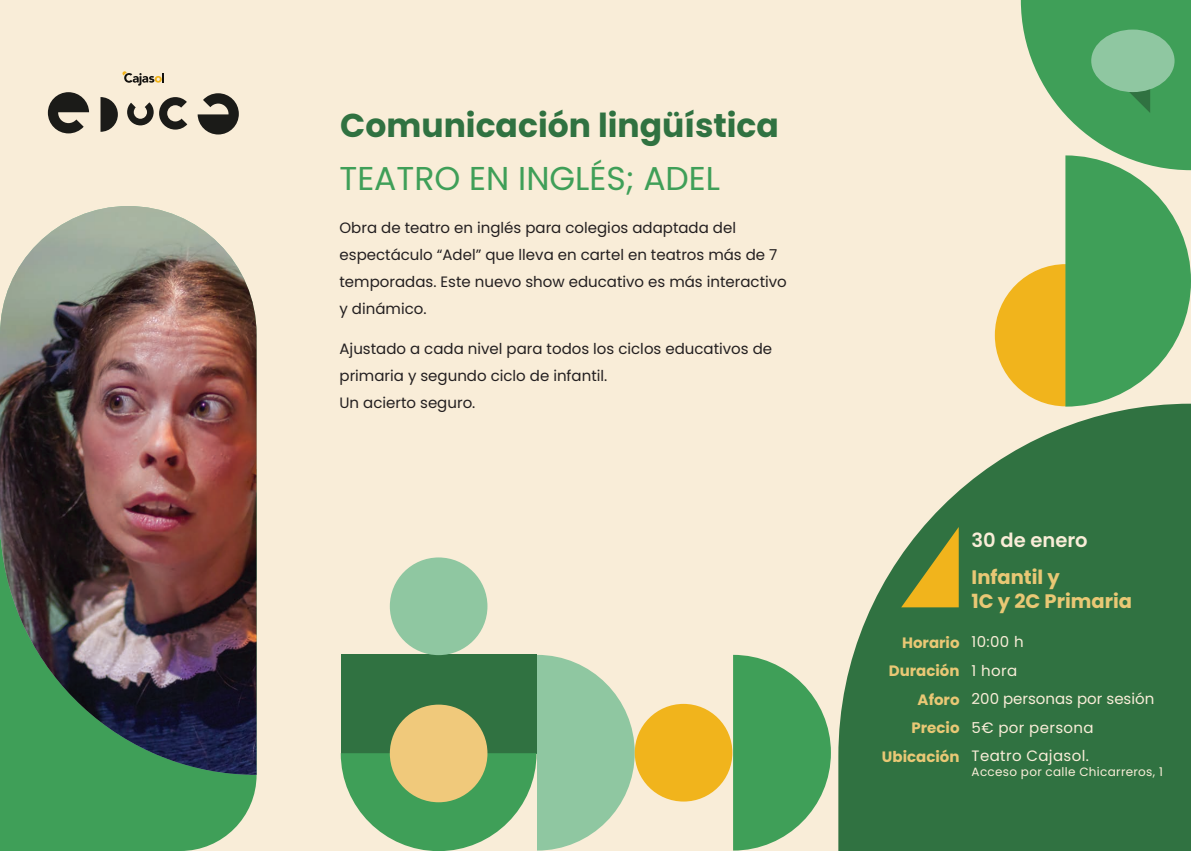
<style>
.page{position:relative;width:1191px;height:851px;background:#fff}
.page>*{position:absolute;margin:0;border:0;box-sizing:border-box;transform-origin:0 0}
.t1{font:700 33px "Poppins";color:#307241}
.t2{font:33px "Poppins";color:#3f9f58}
.t3{font:700 19.5px/23.4px "Poppins";color:#e9c875}
.t4{font:600 19.5px "Poppins";color:#f9edd8}
.t5{font:15px/27px "Poppins";color:#231f20}
.t6{font:15px/28.5px "Poppins";letter-spacing:.025em;color:#f9edd8}
.t7{font:700 15px/28.5px "Poppins";color:#e9c875;text-align:right}
.t8{font:12px "Poppins";letter-spacing:.025em;color:#f9edd8}
</style>
<div class="page">
<div style="left:0;top:0;width:1191px;height:850px;background:#f9edd8"></div>
<div style="left:0;top:774px;width:256px;height:76px;background:#3f9f58"></div>
<svg style="left:838px;top:406px;width:353px;height:444px;fill:#307241"></svg>
<svg style="left:100px;top:97px;width:18px;height:35px"></svg>
<svg style="left:127px;top:97px;width:60px;height:33px"></svg>
<svg style="left:48px;top:92px;width:41px;height:41px"></svg>
<svg style="left:198px;top:93px;width:41px;height:41px"></svg>
<svg style="left:122px;top:71px;width:42px;height:15px"></svg>
<svg style="left:901px;top:527px;width:57px;height:80px"></svg>
<svg style="left:994px;top:0;width:197px;height:406px"></svg>
<div style="left:1091px;top:30px;width:83px;height:62px;background:#8fc7a1;border-radius:50%"></div>
<svg style="left:733px;top:654px;width:98px;height:196px"></svg>
<svg style="left:341px;top:654px;width:294px;height:196px"></svg>
<div style="left:390px;top:704px;width:97px;height:98px;background:#f0c97b;border-radius:50%"></div>
<div style="left:390px;top:557px;width:97px;height:98px;background:#8fc7a1;border-radius:50%"></div>
<div style="left:635px;top:703px;width:97px;height:98px;background:#f1b41c;border-radius:50%"></div>
<img style="left:0;top:206px;width:256px;height:568px">
<h1 class="t1" style="left:340px;top:109px;width:440px">Comunicación lingüística</h1>
<h1 class="t2" style="left:339px;top:159px;width:382px">TEATRO EN INGLÉS; ADEL</h1>
<p class="t5" style="left:339px;top:214px;width:449px">Obra de teatro en inglés para colegios adaptada del espectáculo “Adel” que lleva en cartel en teatros más de 7 temporadas. Este nuevo show educativo es más interactivo y dinámico.</p>
<p class="t5" style="left:339px;top:335px;width:434px">Ajustado a cada nivel para todos los ciclos educativos de primaria y segundo ciclo de infantil.<br>Un acierto seguro.</p>
<p class="t7" style="left:882px;top:629px;width:79px">Horario<br>Duración<br>Aforo<br>Precio<br>Ubicación</p>
<h2 class="t4" style="left:971px;top:531px;width:118px">30 de enero</h2>
<h2 class="t3" style="left:971px;top:567px;width:162px">Infantil y<br>1C y 2C Primaria</h2>
<p class="t6" style="left:971px;top:628px;width:184px">10:00 h<br>1 hora<br>200 personas por sesión<br>5€ por persona<br>Teatro Cajasol.</p>
<p class="t8" style="left:971px;top:764px;width:193px">Acceso por calle Chicarreros, 1</p>
</div>
